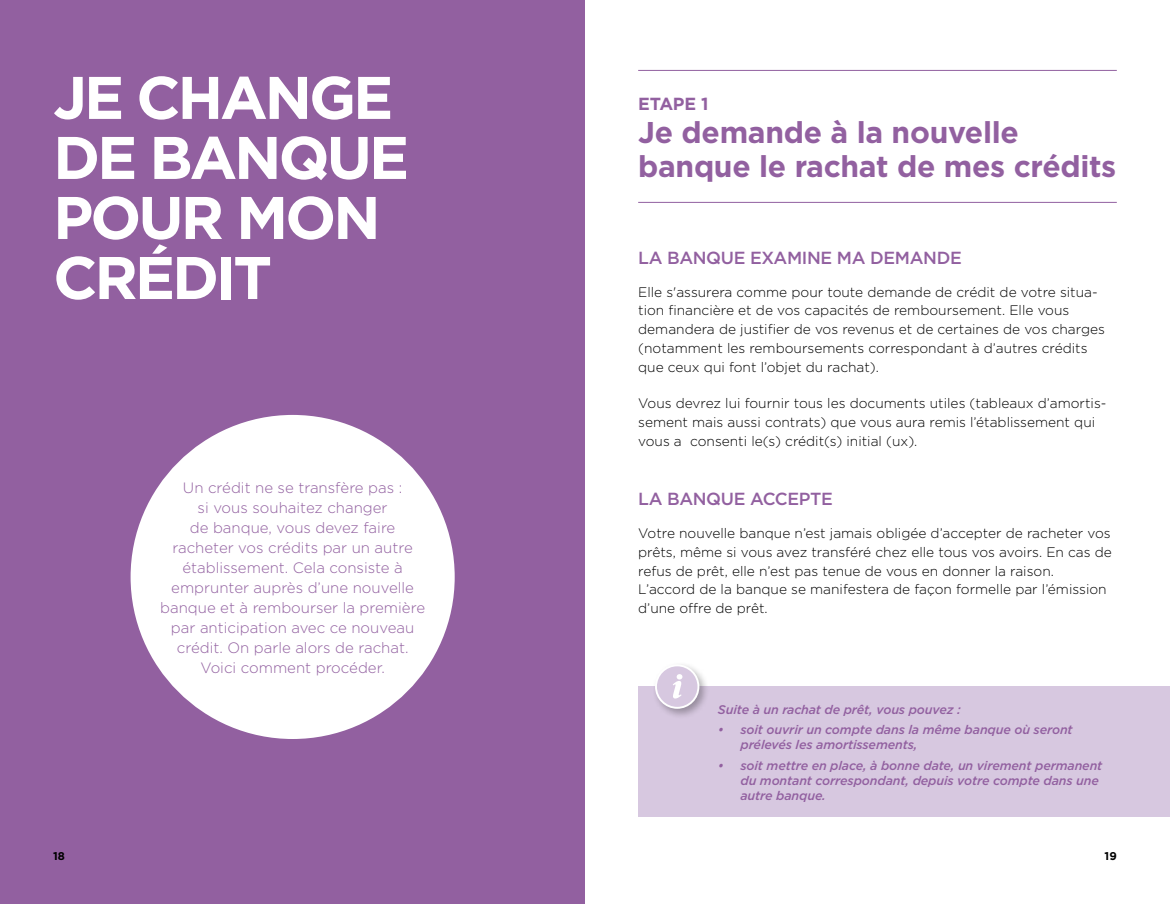
<style>
.page{position:relative;width:1170px;height:904px;background:#fff}
.page>*{position:absolute;margin:0;border:0;box-sizing:border-box;transform-origin:0 0}
.H1-Chapitre{font:700 60px/60px "Gotham";letter-spacing:-.05em;color:#fff}
.H2-Rubriques{font:700 30px/33.8px "Gotham";letter-spacing:-.01em;color:#9260a0}
.H3_-_sous-rubriques{font:500 17.5px "Gotham";letter-spacing:-.02em;color:#9260a0}
.H2-Rubriques-2{font:700 17.5px "Gotham";letter-spacing:-.01em;color:#9260a0}
.Texte_blanc_-_ATTENT{font:300 15px/20px "Gotham";color:#9260a0;text-align:center}
.t1{font:300 13.75px/18.8px "Gotham";color:#000}
.Texte_info{font:italic 500 12.5px/15px "Gotham";letter-spacing:-.01em;color:#9260a0}
.t2{font:700 11.25px "Gotham";color:#000}
</style>
<div class="page">
<div style="left:0;top:0;width:585px;height:904px;background:#9260a0"></div>
<div style="left:131px;top:415px;width:323px;height:324px;background:#fff;border-radius:50%"></div>
<div style="left:638px;top:686px;width:531px;height:130px;background:#d7c8e0"></div>
<div style="left:652px;top:661px;width:57px;height:57px;background:#000;opacity:.3"></div>
<div style="left:656px;top:665px;width:42px;height:42px;background:#d7c8e0;border-radius:50%"></div>
<div style="left:655px;top:664px;width:44px;height:44px;border:2px solid #fff;border-radius:50%"></div>
<svg style="left:673px;top:674px;width:9px;height:24px"></svg>
<hr style="left:638px;top:70px;width:478px;height:1px;background:#9260a0">
<hr style="left:638px;top:202px;width:478px;height:1px;background:#9260a0">
<h1 class="H1-Chapitre" style="left:53px;top:67px;width:357px">JE CHANGE<br>DE BANQUE<br>POUR MON<br>CRÉDIT</h1>
<p class="t2" style="left:53px;top:848px;width:13px">18</p>
<p class="Texte_blanc_-_ATTENT" style="left:160px;top:477px;width:266px">Un crédit ne se transfère pas :<br>si vous souhaitez changer<br>de banque, vous devez faire racheter vos crédits par un autre établissement. Cela consiste à emprunter auprès d’une nouvelle banque et à rembourser la première par anticipation avec ce nouveau crédit. On parle alors de rachat.<br>Voici comment procéder.</p>
<h2 class="H2-Rubriques-2" style="left:638px;top:92px;width:72px">ETAPE 1</h2>
<h2 class="H2-Rubriques" style="left:638px;top:116px;width:479px">Je demande à la nouvelle banque le rachat de mes crédits</h2>
<h3 class="H3_-_sous-rubriques" style="left:638px;top:246px;width:325px">LA BANQUE EXAMINE MA DEMANDE</h3>
<p class="t1" style="left:638px;top:282px;width:468px">Elle s'assurera comme pour toute demande de crédit de votre situa&shy;tion financière et de vos capacités de remboursement. Elle vous demandera de justifier de vos revenus et de certaines de vos charges (notamment les remboursements correspondant à d’autres crédits que ceux qui font l’objet du rachat).</p>
<p class="t1" style="left:638px;top:394px;width:469px">Vous devrez lui fournir tous les documents utiles (tableaux d’amortis&shy;sement mais aussi contrats) que vous aura remis l’établissement qui vous a consenti le(s) crédit(s) initial (ux).</p>
<h3 class="H3_-_sous-rubriques" style="left:638px;top:487px;width:196px">LA BANQUE ACCEPTE</h3>
<p class="t1" style="left:638px;top:523px;width:475px;text-align:justify">Votre nouvelle banque n’est jamais obligée d’accepter de racheter vos prêts, même si vous avez transféré chez elle tous vos avoirs. En cas de refus de prêt, elle n’est pas tenue de vous en donner la raison.</p>
<p class="t1" style="left:638px;top:579px;width:470px">L’accord de la banque se manifestera de façon formelle par l’émission d’une offre de prêt.</p>
<p class="Texte_info" style="left:718px;top:701px;width:244px">Suite à un rachat de prêt, vous pouvez :</p>
<p class="Texte_info" style="left:740px;top:722px;width:334px;text-indent:-22px">• soit ouvrir un compte dans la même banque où seront prélevés les amortissements,</p>
<p class="Texte_info" style="left:740px;top:757px;width:363px;text-indent:-22px">• soit mettre en place, à bonne date, un virement permanent du montant correspondant, depuis votre compte dans une autre banque.</p>
<p class="t2" style="left:1104px;top:848px;width:14px">19</p>
</div>
